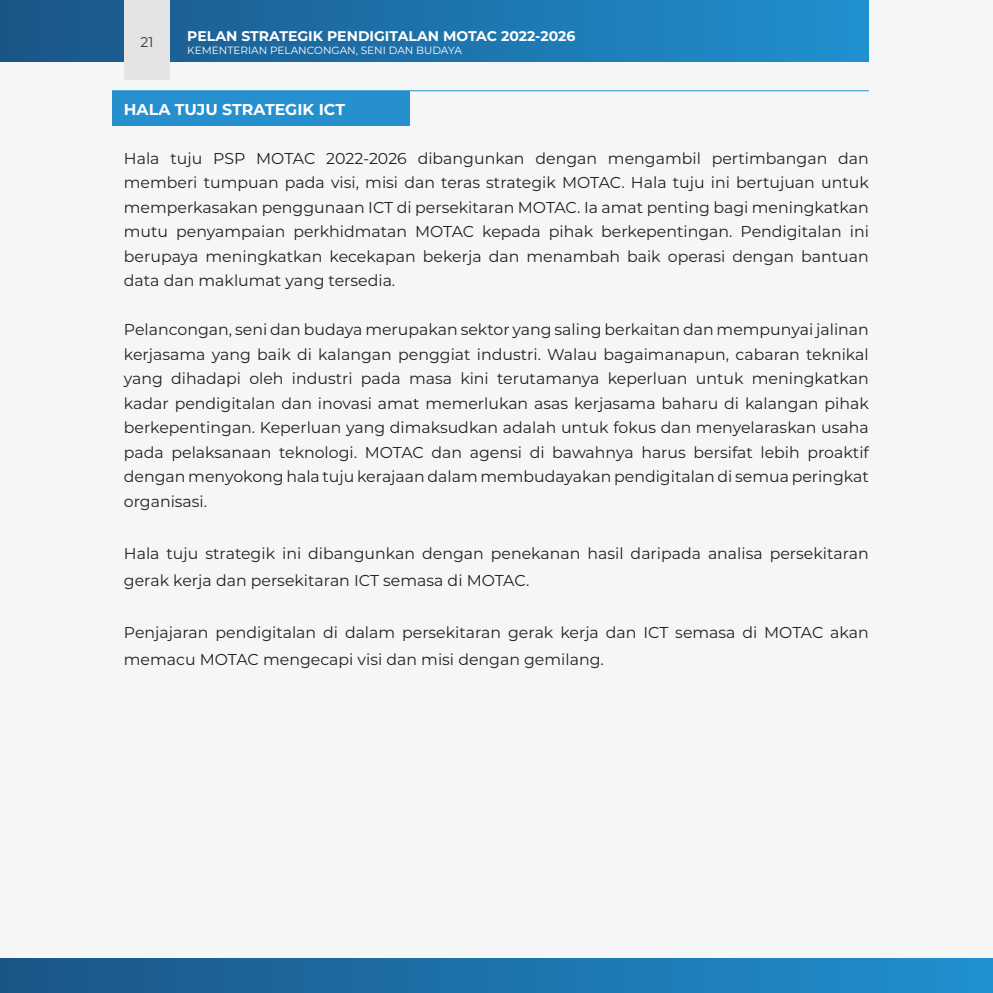
<style>
.page{position:relative;width:993px;height:993px;background:#fff}
.page>*{position:absolute;margin:0;border:0;box-sizing:border-box;transform-origin:0 0}
.t1{font:15.75px/24.5px "Montserrat";color:#231f20;text-align:justify}
.t2{font:700 15.75px "Montserrat";color:#fff}
.t3{font:700 14px "Montserrat";color:#fff}
.t4{font:14px "Montserrat";color:#333434}
.t5{font:10.5px "Montserrat";color:#fff}
</style>
<div class="page">
<div style="left:0;top:0;width:992px;height:992px;background:#f5f7f7"></div>
<hr style="left:992px;top:0;width:1px;height:992px;background:#f5f7f7">
<div style="left:0;top:0;width:868px;height:61px;background:linear-gradient(to right,#1b5587,#2090cf)"></div>
<div style="left:0;top:957px;width:992px;height:35px;background:linear-gradient(to right,#1b5587,#2090cf)"></div>
<div style="left:124px;top:0;width:46px;height:79px;background:#e5e3e4"></div>
<div style="left:112px;top:91px;width:297px;height:35px;background:#2690cf"></div>
<hr style="left:112px;top:90px;width:756px;height:1px;background:#2690cf">
<p class="t4" style="left:140px;top:33px;width:15px">21</p>
<p class="t3" style="left:187px;top:26px;width:389px">PELAN STRATEGIK PENDIGITALAN MOTAC 2022-2026</p>
<p class="t5" style="left:187px;top:43px;width:276px">KEMENTERIAN PELANCONGAN, SENI DAN BUDAYA</p>
<p class="t2" style="left:124px;top:98px;width:223px">HALA TUJU STRATEGIK ICT</p>
<p class="t1" style="left:124px;top:145px;width:746px">Hala tuju PSP MOTAC 2022-2026 dibangunkan dengan mengambil pertimbangan dan memberi tumpuan pada visi, misi dan teras strategik MOTAC. Hala tuju ini bertujuan untuk memperkasakan penggunaan ICT di persekitaran MOTAC. Ia amat penting bagi meningkatkan mutu penyampaian perkhidmatan MOTAC kepada pihak berkepentingan. Pendigitalan ini berupaya meningkatkan kecekapan bekerja dan menambah baik operasi dengan bantuan data dan maklumat yang tersedia.</p>
<p class="t1" style="left:124px;top:317px;width:746px">Pelancongan, seni dan budaya merupakan sektor yang saling berkaitan dan mempunyai jalinan kerjasama yang baik di kalangan penggiat industri. Walau bagaimanapun, cabaran teknikal yang dihadapi oleh industri pada masa kini terutamanya keperluan untuk meningkatkan kadar pendigitalan dan inovasi amat memerlukan asas kerjasama baharu di kalangan pihak berkepentingan. Keperluan yang dimaksudkan adalah untuk fokus dan menyelaraskan usaha pada pelaksanaan teknologi. MOTAC dan agensi di bawahnya harus bersifat lebih proaktif dengan menyokong hala tuju kerajaan dalam membudayakan pendigitalan di semua peringkat organisasi.</p>
<p class="t1" style="left:124px;top:540px;width:746px;line-height:26.2px">Hala tuju strategik ini dibangunkan dengan penekanan hasil daripada analisa persekitaran gerak kerja dan persekitaran ICT semasa di MOTAC.</p>
<p class="t1" style="left:124px;top:618px;width:746px;line-height:26.2px">Penjajaran pendigitalan di dalam persekitaran gerak kerja dan ICT semasa di MOTAC akan memacu MOTAC mengecapi visi dan misi dengan gemilang.</p>
</div>
